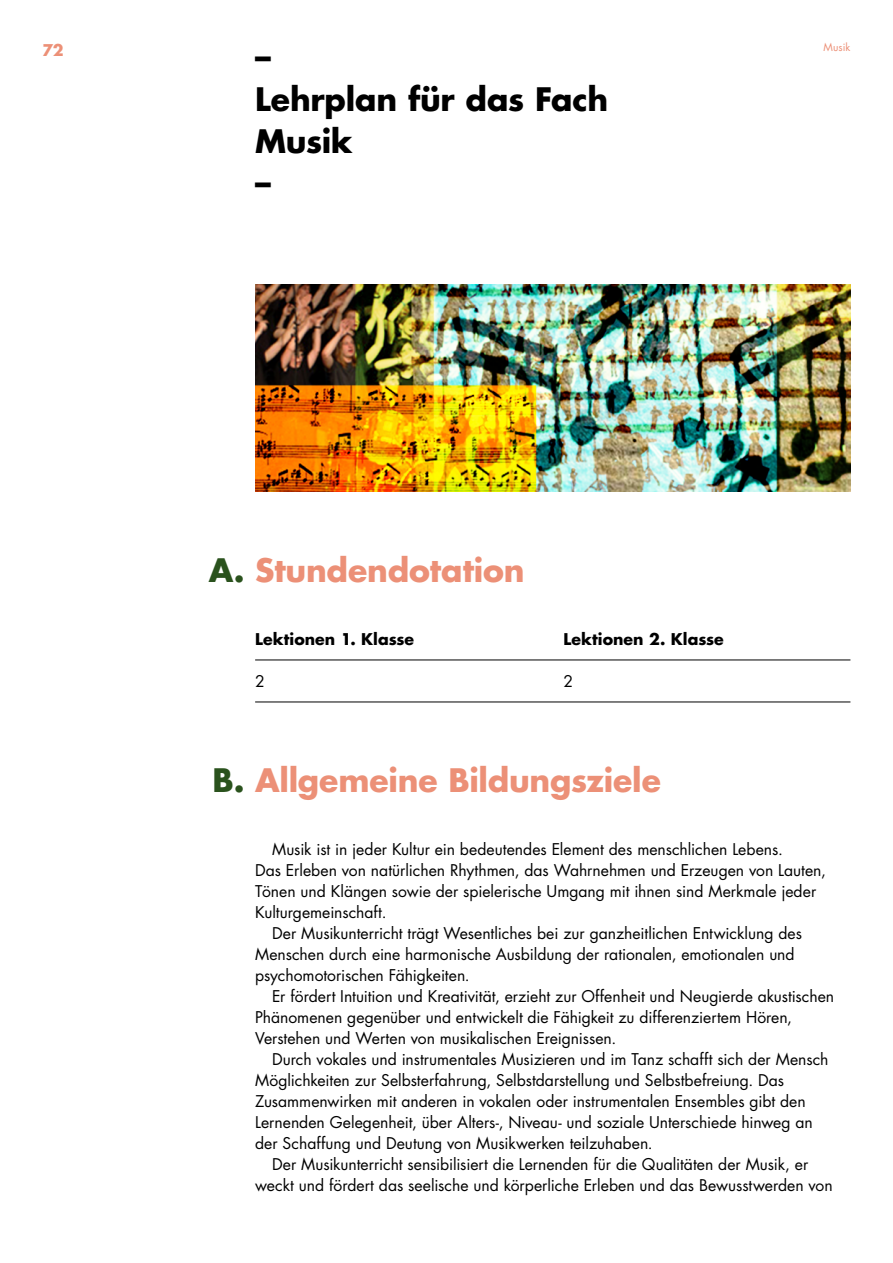
<style>
.page{position:relative;width:893px;height:1263px;background:#fff}
.page>*{position:absolute;margin:0;border:0;box-sizing:border-box;transform-origin:0 0}
.t1{font:700 31.5px "Futura Luzern";letter-spacing:-.005em;color:#ec9077}
.t2{font:700 31.5px/42px "Futura Luzern";letter-spacing:-.01em;color:#000}
.t3{font:15.75px "Futura Luzern";color:#000}
.t4{font:700 15.75px "Futura Luzern";letter-spacing:.005em;color:#000}
.t5{font:700 15.75px "Futura Luzern";color:#ec9077}
.t6{font:10.5px "Futura Luzern";letter-spacing:.005em;color:#ec9077}
.s1{color:#2a521d}
</style>
<div class="page">
<hr style="left:255px;top:660px;width:595px;height:1px;background:#000">
<hr style="left:255px;top:702px;width:595px;height:1px;background:#000">
<img style="left:255px;top:285px;width:595px;height:206px">
<p class="t5" style="left:43px;top:39px;width:23px">72</p>
<p class="t6" style="left:823px;top:41px;width:28px">Musik</p>
<h1 class="t2" style="left:255px;top:35px;width:355px">–<br>Lehrplan für das Fach<br>Musik<br>–</h1>
<h1 class="t1" style="left:209px;top:549px;width:317px"><span class="s1">A.</span> Stundendotation</h1>
<p class="t4" style="left:255px;top:628px;width:161px">Lektionen 1. Klasse</p>
<p class="t4" style="left:563px;top:628px;width:162px">Lektionen 2. Klasse</p>
<p class="t3" style="left:255px;top:671px;width:11px">2</p>
<p class="t3" style="left:563px;top:671px;width:11px">2</p>
<h1 class="t1" style="left:213px;top:759px;width:450px"><span class="s1">B.</span> Allgemeine Bildungsziele</h1>
<p class="t3" style="left:272px;top:839px;width:512px">Musik ist in jeder Kultur ein bedeutendes Element des menschlichen Lebens.</p>
<p class="t3" style="left:255px;top:860px;width:572px">Das Erleben von natürlichen Rhythmen, das Wahrnehmen und Erzeugen von Lauten,</p>
<p class="t3" style="left:255px;top:881px;width:563px">Tönen und Klängen sowie der spielerische Umgang mit ihnen sind Merkmale jeder</p>
<p class="t3" style="left:255px;top:902px;width:133px">Kulturgemeinschaft.</p>
<p class="t3" style="left:272px;top:923px;width:531px">Der Musikunterricht trägt Wesentliches bei zur ganzheitlichen Entwicklung des</p>
<p class="t3" style="left:255px;top:944px;width:541px">Menschen durch eine harmonische Ausbildung der rationalen, emotionalen und</p>
<p class="t3" style="left:255px;top:965px;width:216px">psychomotorischen Fähigkeiten.</p>
<p class="t3" style="left:272px;top:986px;width:564px">Er fördert Intuition und Kreativität, erzieht zur Offenheit und Neugierde akustischen</p>
<p class="t3" style="left:255px;top:1007px;width:538px">Phänomenen gegenüber und entwickelt die Fähigkeit zu differenziertem Hören,</p>
<p class="t3" style="left:255px;top:1028px;width:363px">Verstehen und Werten von musikalischen Ereignissen.</p>
<p class="t3" style="left:272px;top:1049px;width:558px">Durch vokales und instrumentales Musizieren und im Tanz schafft sich der Mensch</p>
<p class="t3" style="left:255px;top:1070px;width:531px">Möglichkeiten zur Selbsterfahrung, Selbstdarstellung und Selbstbefreiung. Das</p>
<p class="t3" style="left:255px;top:1091px;width:552px">Zusammenwirken mit anderen in vokalen oder instrumentalen Ensembles gibt den</p>
<p class="t3" style="left:255px;top:1112px;width:559px">Lernenden Gelegenheit, über Alters-, Niveau- und soziale Unterschiede hinweg an</p>
<p class="t3" style="left:255px;top:1133px;width:399px">der Schaffung und Deutung von Musikwerken teilzuhaben.</p>
<p class="t3" style="left:272px;top:1154px;width:538px">Der Musikunterricht sensibilisiert die Lernenden für die Qualitäten der Musik, er</p>
<p class="t3" style="left:255px;top:1175px;width:579px">weckt und fördert das seelische und körperliche Erleben und das Bewusstwerden von</p>
</div>
